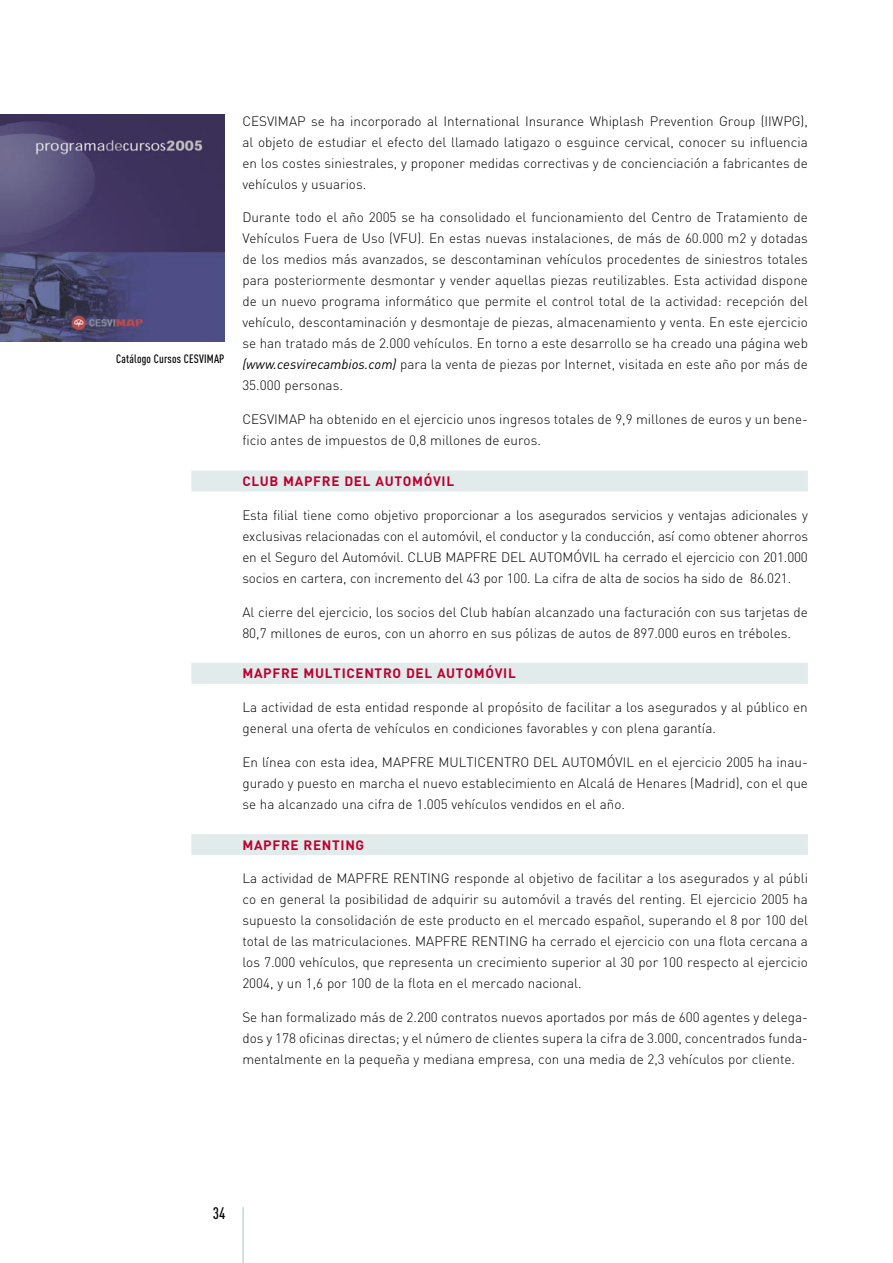
<style>
.page{position:relative;width:893px;height:1263px;background:#fff}
.page>*{position:absolute;margin:0;border:0;box-sizing:border-box;transform-origin:0 0}
.t1{font:500 16.5px "DIN Cond";color:#000}
.Texto_corrido{font:300 13.5px/21px "DIN";color:#000;text-align:justify}
.Subtitulo_1{font:700 13.5px "DIN";letter-spacing:.05em;color:#be002f}
.Pie_de_foto{font:500 12px "DIN Cond";letter-spacing:.015em;color:#000}
.s1{font-weight:400;font-style:italic}
</style>
<div class="page">
<hr style="left:242px;top:1207px;width:2px;height:56px;background:#c5d7d8">
<div style="left:191px;top:470px;width:617px;height:21px;background:#e2ebeb"></div>
<div style="left:191px;top:663px;width:617px;height:21px;background:#e2ebeb"></div>
<div style="left:191px;top:834px;width:617px;height:21px;background:#e2ebeb"></div>
<img style="left:0;top:115px;width:225px;height:226px">
<p class="Pie_de_foto" style="left:116px;top:352px;width:110px">Catálogo Cursos CESVIMAP</p>
<p class="Texto_corrido" style="left:242px;top:110px;width:567px">CESVIMAP se ha incorporado al International Insurance Whiplash Prevention Group (IIWPG), al objeto de estudiar el efecto del llamado latigazo o esguince cervical, conocer su influencia en los costes siniestrales, y proponer medidas correctivas y de concienciación a fabricantes de vehículos y usuarios.</p>
<p class="Texto_corrido" style="left:242px;top:207px;width:567px">Durante todo el año 2005 se ha consolidado el funcionamiento del Centro de Tratamiento de Vehículos Fuera de Uso (VFU). En estas nuevas instalaciones, de más de 60.000 m2 y dotadas de los medios más avanzados, se descontaminan vehículos procedentes de siniestros totales para posteriormente desmontar y vender aquellas piezas reutilizables. Esta actividad dispone de un nuevo programa informático que permite el control total de la actividad: recepción del vehículo, descontaminación y desmontaje de piezas, almacenamiento y venta. En este ejercicio se han tratado más de 2.000 vehículos. En torno a este desarrollo se ha creado una página web <span class="s1">(www.cesvirecambios.com)</span> para la venta de piezas por Internet, visitada en este año por más de 35.000 personas.</p>
<p class="Texto_corrido" style="left:242px;top:409px;width:567px">CESVIMAP ha obtenido en el ejercicio unos ingresos totales de 9,9 millones de euros y un bene&shy;ficio antes de impuestos de 0,8 millones de euros.</p>
<p class="Subtitulo_1" style="left:242px;top:472px;width:213px">CLUB MAPFRE DEL AUTOMÓVIL</p>
<p class="Texto_corrido" style="left:242px;top:504px;width:567px">Esta filial tiene como objetivo proporcionar a los asegurados servicios y ventajas adicionales y exclusivas relacionadas con el automóvil, el conductor y la conducción, así como obtener ahorros en el Seguro del Automóvil. CLUB MAPFRE DEL AUTOMÓVIL ha cerrado el ejercicio con 201.000 socios en cartera, con incremento del 43 por 100. La cifra de alta de socios ha sido de 86.021.</p>
<p class="Texto_corrido" style="left:242px;top:601px;width:567px">Al cierre del ejercicio, los socios del Club habían alcanzado una facturación con sus tarjetas de<br>80,7 millones de euros, con un ahorro en sus pólizas de autos de 897.000 euros en tréboles.</p>
<p class="Subtitulo_1" style="left:242px;top:665px;width:275px">MAPFRE MULTICENTRO DEL AUTOMÓVIL</p>
<p class="Texto_corrido" style="left:242px;top:696px;width:567px">La actividad de esta entidad responde al propósito de facilitar a los asegurados y al público en general una oferta de vehículos en condiciones favorables y con plena garantía.</p>
<p class="Texto_corrido" style="left:242px;top:751px;width:567px">En línea con esta idea, MAPFRE MULTICENTRO DEL AUTOMÓVIL en el ejercicio 2005 ha inau&shy;gurado y puesto en marcha el nuevo establecimiento en Alcalá de Henares (Madrid), con el que se ha alcanzado una cifra de 1.005 vehículos vendidos en el año.</p>
<p class="Subtitulo_1" style="left:242px;top:836px;width:123px">MAPFRE RENTING</p>
<p class="Texto_corrido" style="left:242px;top:868px;width:567px">La actividad de MAPFRE RENTING responde al objetivo de facilitar a los asegurados y al públi co en general la posibilidad de adquirir su automóvil a través del renting. El ejercicio 2005 ha supuesto la consolidación de este producto en el mercado español, superando el 8 por 100 del total de las matriculaciones. MAPFRE RENTING ha cerrado el ejercicio con una flota cercana a los 7.000 vehículos, que representa un crecimiento superior al 30 por 100 respecto al ejercicio 2004, y un 1,6 por 100 de la flota en el mercado nacional.</p>
<p class="Texto_corrido" style="left:242px;top:1007px;width:567px">Se han formalizado más de 2.200 contratos nuevos aportados por más de 600 agentes y delega&shy;dos y 178 oficinas directas; y el número de clientes supera la cifra de 3.000, concentrados funda&shy;mentalmente en la pequeña y mediana empresa, con una media de 2,3 vehículos por cliente.</p>
<p class="t1" style="left:213px;top:1204px;width:14px">34</p>
</div>
